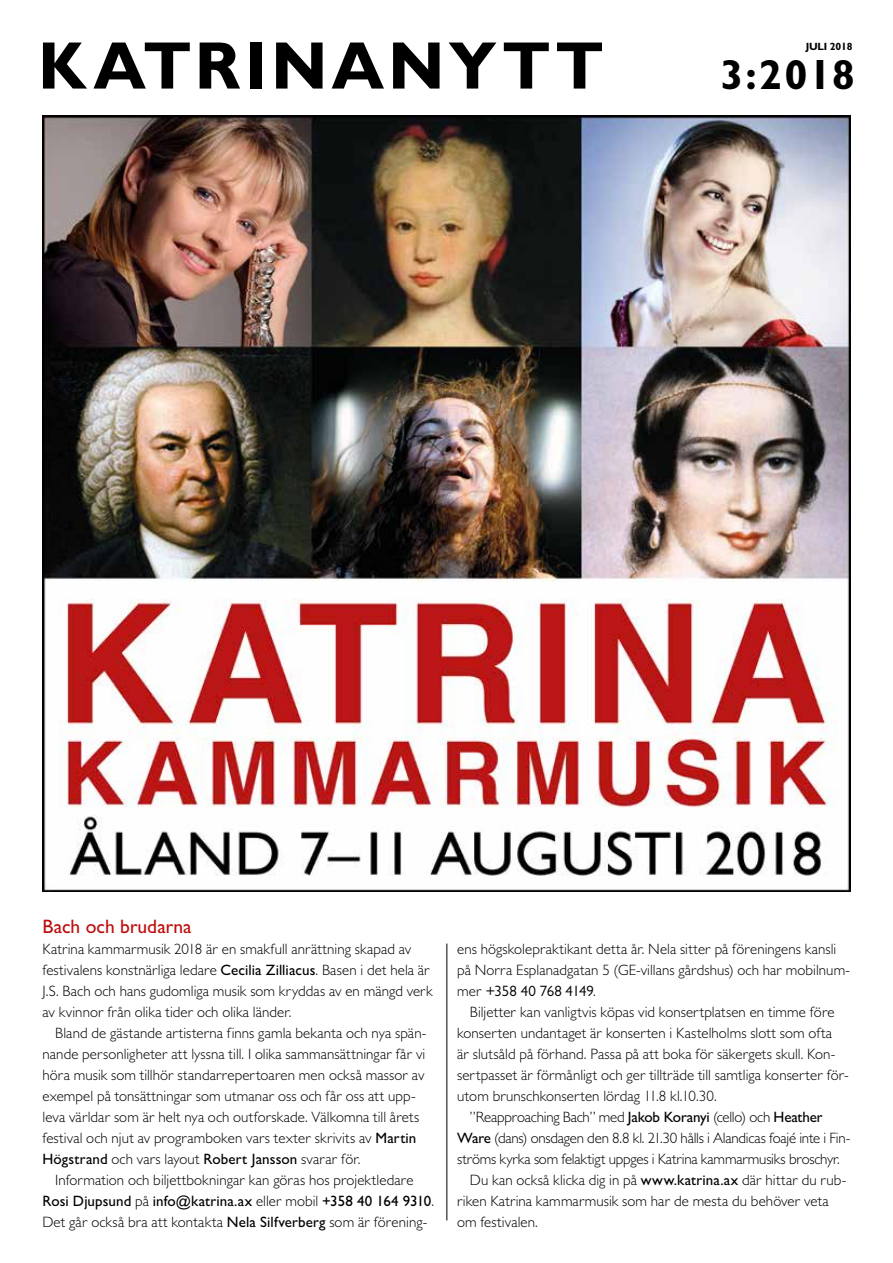
<style>
.page{position:relative;width:893px;height:1263px;background:#fff}
.page>*{position:absolute;margin:0;border:0;box-sizing:border-box;transform-origin:0 0}
.t1{font:700 67.5px "Gill Sans MT Pro";letter-spacing:.06em;color:#000}
.t2{font:700 42px "Gill Sans MT Pro";color:#000}
.t3{font:500 19.5px "Gill Sans MT Pro";color:#bb0e0c}
.t4{font:300 15px/21px "Gill Sans MT Pro";letter-spacing:.005em;color:#000}
.t5{font:300 15px "Gill Sans MT Pro";letter-spacing:-.015em;color:#000}
.t6{font:700 10.5px "Gill Sans MT Pro";letter-spacing:-.015em;color:#000}
.s1{font-weight:500}
.s2{font-weight:400}
</style>
<div class="page">
<img style="left:43px;top:116px;width:807px;height:775px">
<hr style="left:446px;top:943px;width:1px;height:277px;background:#000">
<h1 class="t1" style="left:38px;top:24px;width:567px">KATRINANYTT</h1>
<p class="t6" style="left:806px;top:40px;width:48px">JULI 2018</p>
<h2 class="t2" style="left:720px;top:48px;width:136px">3:2018</h2>
<h3 class="t3" style="left:43px;top:915px;width:151px">Bach och brudarna</h3>
<p class="t4" style="left:43px;top:938px;width:392px">Katrina kammarmusik 2018 är en smakfull anrättning skapad av festivalens konstnärliga ledare <span class="s1">Cecilia Zilliacus</span>. Basen i det hela är J.S. Bach och hans gudomliga musik som kryddas av en mängd verk av kvinnor från olika tider och olika länder.</p>
<p class="t4" style="left:43px;top:1022px;width:386px;text-indent:13px">Bland de gästande artisterna finns gamla bekanta och nya spän&shy;nande personligheter att lyssna till. I olika sammansättningar får vi höra musik som tillhör standarrepertoaren men också massor av exempel på tonsättningar som utmanar oss och får oss att upp&shy;leva världar som är helt nya och outforskade. Välkomna till årets festival och njut av programboken vars texter skrivits av <span class="s1">Martin Högstrand</span> och vars layout <span class="s1">Robert Jansson</span> svarar för.</p>
<p class="t4" style="left:42px;top:1169px;width:393px;text-align:center">Information och biljettbokningar kan göras hos projektledare<br><span class="s1">Rosi Djupsund</span> på <span class="s1">info@katrina.ax</span> eller mobil <span class="s1">+358 40 164 9310</span>.<br>Det går också bra att kontakta <span class="s1">Nela Silfverberg</span> som är förening-</p>
<p class="t4" style="left:457px;top:938px;width:395px">ens högskolepraktikant detta år. Nela sitter på föreningens kansli på Norra Esplanadgatan 5 (GE-villans gårdshus) och har mobilnum&shy;mer <span class="s2">+358 40 768 4149</span>.</p>
<p class="t4" style="left:470px;top:1001px;width:366px">Biljetter kan vanligtvis köpas vid konsertplatsen en timme före</p>
<p class="t4" style="left:457px;top:1022px;width:377px">konserten undantaget är konserten i Kastelholms slott som ofta</p>
<p class="t4" style="left:457px;top:1043px;width:380px">är slutsåld på förhand. Passa på att boka för säkergets skull. Kon-</p>
<p class="t4" style="left:457px;top:1064px;width:393px">sertpasset är förmånligt och ger tillträde till samtliga konserter för-</p>
<p class="t4" style="left:457px;top:1085px;width:261px">utom brunschkonserten lördag 11.8 kl.10.30.</p>
<p class="t5" style="left:470px;top:1108px;width:354px">”Reapproaching Bach” med <span class="s1">Jakob Koranyi</span> (cello) och <span class="s1">Heather</span></p>
<p class="t5" style="left:457px;top:1129px;width:395px"><span class="s1">Ware</span> (dans) onsdagen den 8.8 kl. 21.30 hålls i Alandicas foajé inte i Fin-</p>
<p class="t5" style="left:457px;top:1150px;width:384px">ströms kyrka som felaktigt uppges i Katrina kammarmusiks broschyr.</p>
<p class="t4" style="left:470px;top:1169px;width:378px">Du kan också klicka dig in på <span class="s1">www.katrina.ax</span> där hittar du rub-</p>
<p class="t4" style="left:457px;top:1190px;width:373px">riken Katrina kammarmusik som har de mesta du behöver veta</p>
<p class="t4" style="left:457px;top:1211px;width:82px">om festivalen.</p>
</div>
